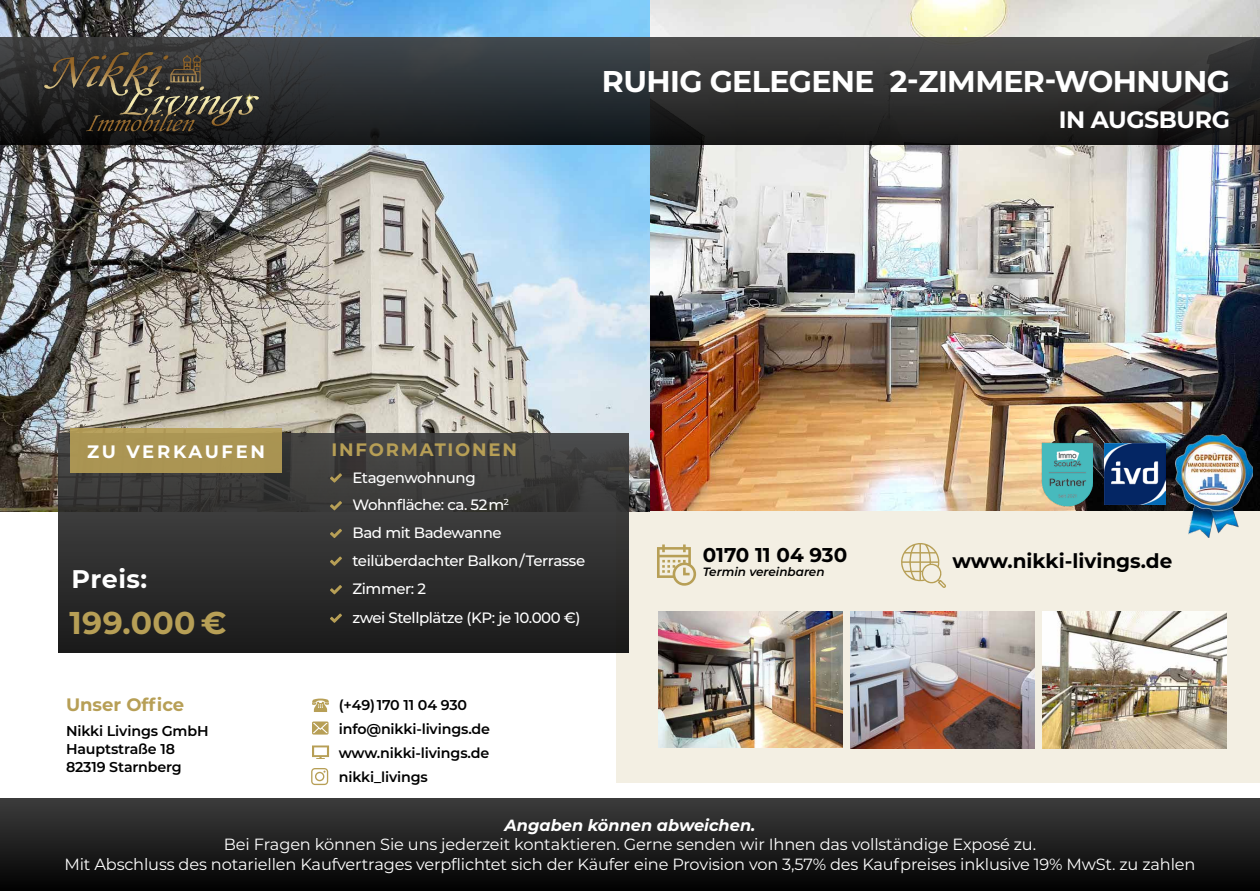
<style>
.page{position:relative;width:1260px;height:891px;background:#fff}
.page>*{position:absolute;margin:0;border:0;box-sizing:border-box;transform-origin:0 0}
.t1{font:700 31.5px "Montserrat";letter-spacing:.01em;color:#b79f56}
.t2{font:700 30px "Montserrat";letter-spacing:-.02em;color:#fff}
.t3{font:700 25.5px "Montserrat";letter-spacing:.015em;color:#fff}
.t4{font:700 23.7px "Montserrat";letter-spacing:-.02em;color:#fff}
.t5{font:700 19.95px "Montserrat";color:#000}
.t6{font:700 18px "Montserrat";letter-spacing:.1em;color:#b79f56}
.t7{font:700 18px "Montserrat";color:#b79f56}
.t8{font:700 18px "Montserrat";letter-spacing:.15em;color:#fff}
.t9{font:16.2px/19.8px "Montserrat";letter-spacing:-.01em;color:#fff;text-align:center}
.t10{font:italic 700 16.2px "Montserrat";color:#fff}
.t11{font:500 15px/28px "Montserrat";letter-spacing:-.03em;color:#fff}
.t12{font:600 14.25px/24px "Montserrat";letter-spacing:-.01em;color:#000}
.t13{font:italic 600 12px "Montserrat";color:#000}
</style>
<div class="page">
<img style="left:0;top:0;width:1260px;height:512px">
<div style="left:0;top:799px;width:1260px;height:92px;background:linear-gradient(to bottom,#3c3c3c,#020202)"></div>
<div style="left:616px;top:512px;width:644px;height:271px;background:#f3efe3"></div>
<div style="left:58px;top:434px;width:570px;height:218px;background:linear-gradient(to bottom,#474645,#1d1e1e)"></div>
<svg style="left:0;top:37px;width:1260px;height:107px;background:#2d2f31"></svg>
<div style="left:70px;top:428px;width:212px;height:45px;background:#ab9553"></div>
<img style="left:1042px;top:612px;width:185px;height:136px">
<img style="left:658px;top:612px;width:185px;height:135px">
<svg style="left:330px;top:473px;width:12px;height:10px"></svg>
<svg style="left:330px;top:501px;width:12px;height:9px"></svg>
<svg style="left:330px;top:529px;width:12px;height:9px"></svg>
<svg style="left:330px;top:556px;width:12px;height:10px"></svg>
<svg style="left:330px;top:585px;width:12px;height:9px"></svg>
<svg style="left:330px;top:613px;width:12px;height:10px"></svg>
<img style="left:850px;top:612px;width:185px;height:136px">
<img style="left:1104px;top:443px;width:62px;height:61px">
<img style="left:1176px;top:435px;width:77px;height:102px">
<img style="left:1039px;top:437px;width:54px;height:75px">
<svg style="left:901px;top:543px;width:45px;height:45px"></svg>
<svg style="left:657px;top:544px;width:39px;height:42px"></svg>
<svg style="left:312px;top:746px;width:17px;height:13px"></svg>
<svg style="left:312px;top:722px;width:17px;height:13px"></svg>
<svg style="left:312px;top:699px;width:17px;height:13px"></svg>
<svg style="left:311px;top:768px;width:17px;height:17px"></svg>
<img style="left:38px;top:37px;width:229px;height:102px">
<h2 class="t2" style="left:602px;top:60px;width:629px">RUHIG GELEGENE 2-ZIMMER-WOHNUNG</h2>
<h3 class="t4" style="left:1059px;top:103px;width:173px">IN AUGSBURG</h3>
<p class="t8" style="left:87px;top:438px;width:180px">ZU VERKAUFEN</p>
<p class="t6" style="left:332px;top:437px;width:187px">INFORMATIONEN</p>
<h3 class="t3" style="left:72px;top:560px;width:77px">Preis:</h3>
<h1 class="t1" style="left:70px;top:600px;width:158px">199.000 €</h1>
<p class="t11" style="left:353px;top:463px;width:234px">Etagenwohnung<br>Wohnfläche: ca. 52 m<sup>2<br></sup>Bad mit Badewanne teilüberdachter Balkon / Terrasse<br>Zimmer: 2<br>zwei Stellplätze (KP: je 10.000 €)</p>
<p class="t5" style="left:703px;top:540px;width:146px">0170 11 04 930</p>
<p class="t5" style="left:952px;top:547px;width:221px">www.nikki-livings.de</p>
<p class="t13" style="left:703px;top:563px;width:123px">Termin vereinbaren</p>
<p class="t7" style="left:66px;top:691px;width:120px">Unser Office</p>
<p class="t12" style="left:66px;top:721px;width:144px;line-height:18px">Nikki Livings GmbH<br>Hauptstraße 18<br>82319 Starnberg</p>
<p class="t12" style="left:339px;top:692px;width:153px">(+49) 170 11 04 930 info@nikki-livings.de www.nikki-livings.de nikki_livings</p>
<p class="t10" style="left:504px;top:813px;width:253px">Angaben können abweichen.</p>
<p class="t9" style="left:64px;top:834px;width:1133px">Bei Fragen können Sie uns jederzeit kontaktieren. Gerne senden wir Ihnen das vollständige Exposé zu.<br>Mit Abschluss des notariellen Kaufvertrages verpflichtet sich der Käufer eine Provision von 3,57% des Kaufpreises inklusive 19% MwSt. zu zahlen</p>
</div>
